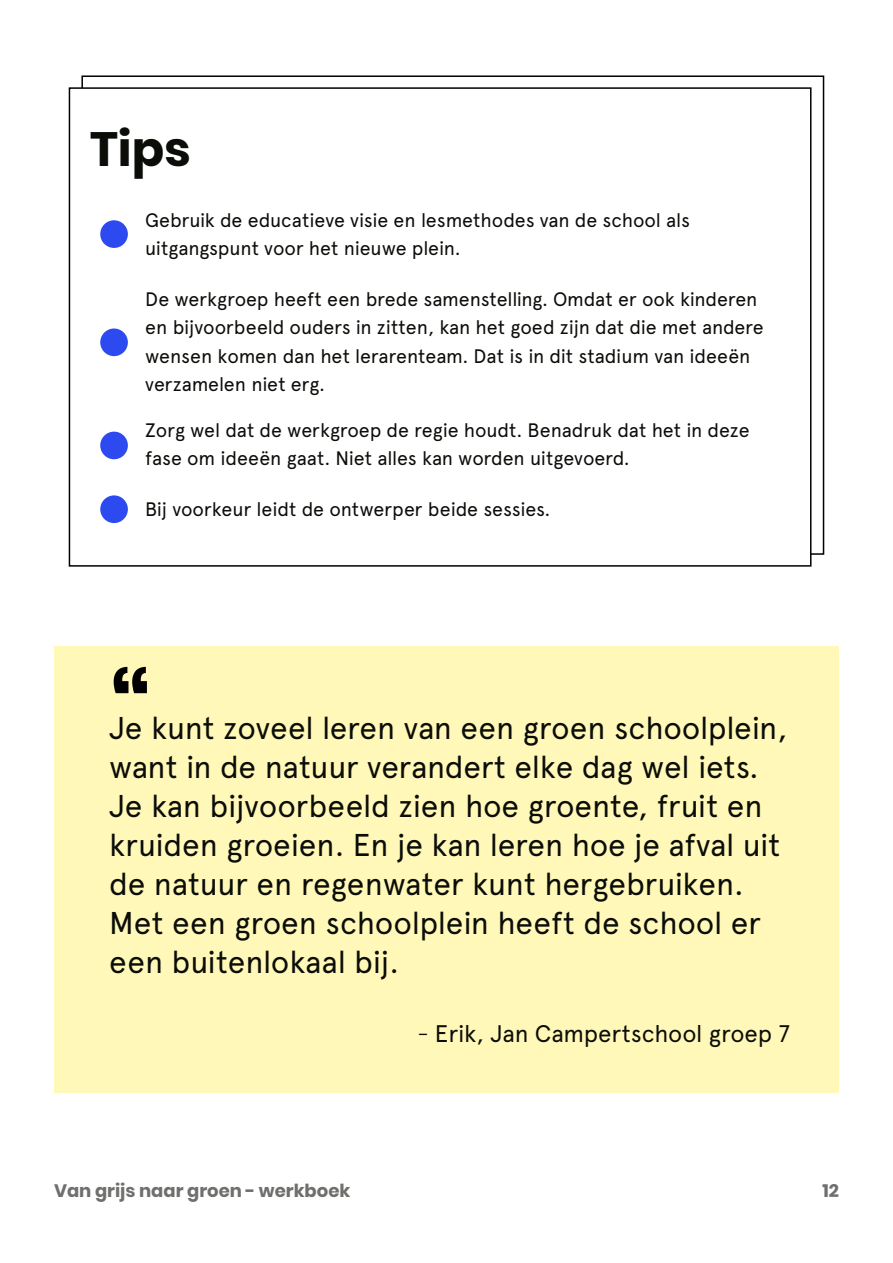
<style>
.page{position:relative;width:893px;height:1263px;background:#fff}
.page>*{position:absolute;margin:0;border:0;box-sizing:border-box;transform-origin:0 0}
.t1{font:700 97.5px "Poppins";color:#000}
.t2{font:700 48px "Poppins";color:#0b0d08}
.t3{font:31.5px/39px "Apercu";letter-spacing:-.005em;color:#0b0d08}
.t4{font:24px "Apercu";letter-spacing:-.005em;color:#0b0d08}
.t5{font:19.5px/28.5px "Apercu";letter-spacing:-.01em;color:#0b0d08}
.t6{font:700 18px "Poppins";color:#6f706d}
.s1{font-weight:300}
</style>
<div class="page">
<div style="left:69px;top:87px;width:742px;height:480px;border:2px solid #000"></div>
<div style="left:100px;top:220px;width:28px;height:28px;background:#2d4af1;border-radius:50%"></div>
<div style="left:100px;top:328px;width:28px;height:28px;background:#2d4af1;border-radius:50%"></div>
<div style="left:100px;top:432px;width:28px;height:27px;background:#2d4af1;border-radius:50%"></div>
<div style="left:100px;top:495px;width:28px;height:28px;background:#2d4af1;border-radius:50%"></div>
<div style="left:54px;top:647px;width:785px;height:446px;background:#fff8b8"></div>
<h2 class="t2" style="left:90px;top:118px;width:102px">Tips</h2>
<p class="t5" style="left:145px;top:207px;width:546px">Gebruik de educatieve visie en lesmethodes van de school als uitgangspunt voor het nieuwe plein.</p>
<p class="t5" style="left:145px;top:286px;width:620px">De werkgroep heeft een brede samenstelling. Omdat er ook kinderen en bijvoorbeeld ouders in zitten, kan het goed zijn dat die met andere wensen komen dan het lerarenteam. Dat is in dit stadium van ideeën verzamelen niet erg.</p>
<p class="t5" style="left:145px;top:417px;width:606px">Zorg wel dat de werkgroep de regie houdt. Benadruk dat het in deze fase om ideeën gaat. Niet alles kan worden uitgevoerd.</p>
<p class="t5" style="left:145px;top:496px;width:407px">Bij voorkeur leidt de ontwerper beide sessies.</p>
<h1 class="t1" style="left:109px;top:652px;width:44px">“</h1>
<p class="t3" style="left:109px;top:711px;width:680px">Je kunt zoveel leren van een groen schoolplein, want in de natuur verandert elke dag wel iets.<br>Je kan bijvoorbeeld zien hoe groente, fruit en kruiden groeien. En je kan leren hoe je afval uit de natuur en regenwater kunt hergebruiken.<br>Met een groen schoolplein heeft de school er een buitenlokaal bij.</p>
<p class="t4" style="left:418px;top:1024px;width:374px"><span class="s1">-</span> Erik, Jan Campertschool groep 7</p>
<p class="t6" style="left:54px;top:1179px;width:298px">Van grijs naar groen - werkboek</p>
<p class="t6" style="left:822px;top:1179px;width:18px">12</p>
</div>
